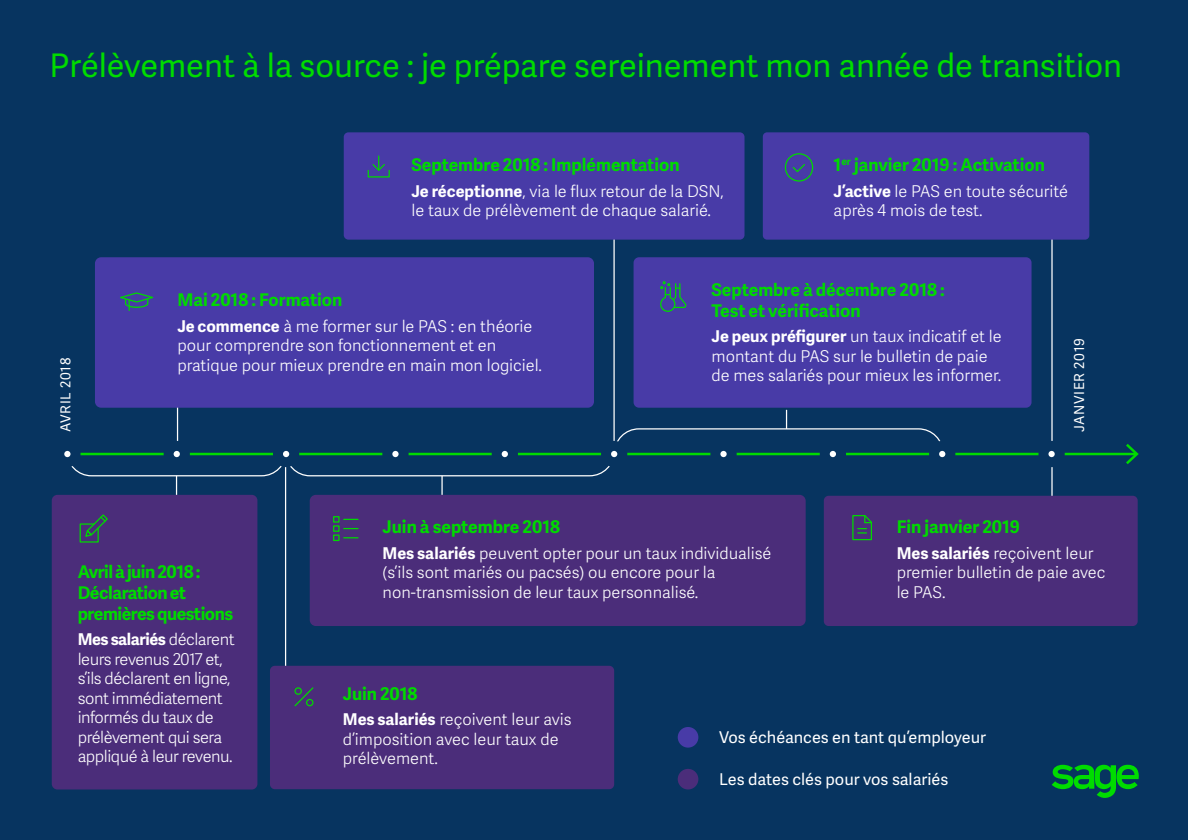
<style>
.page{position:relative;width:1188px;height:840px;background:#073460}
.page>*{position:absolute;margin:0;border:0;box-sizing:border-box;transform-origin:0 0}
.t1{font:32.5px "Adelle Sans SAGE";color:#00dc00}
.t2{font:700 17.5px/21px "Adelle Sans SAGE";color:#00da00}
.t3{font:700 17.5px/21px "Adelle Sans SAGE";letter-spacing:-.025em;color:#00da00}
.t4{font:16.25px/19.5px "Adelle Sans SAGE Lt";color:#fff}
.t5{font:16.25px/19.5px "Adelle Sans SAGE Lt";letter-spacing:-.025em;color:#fff}
.t6{font:16.25px "Adelle Sans SAGE";color:#fff}
.t7{font:700 16.25px "Adelle Sans SAGE";letter-spacing:-.025em;color:#fff}
.t8{font:13.75px "Adelle Sans SAGE";letter-spacing:.05em;color:#fff}
.s1{font-family:"Adelle Sans SAGE";font-weight:700}
.s2{font-family:"Adelle Sans SAGE Lt";font-weight:400}
</style>
<div class="page">
<svg style="left:1051px;top:765px;width:88px;height:33px"></svg>
<div style="left:677px;top:727px;width:21px;height:21px;background:#483ba7;border-radius:50%"></div>
<div style="left:677px;top:769px;width:21px;height:21px;background:#4b2d7a;border-radius:50%"></div>
<hr style="left:80px;top:453px;width:1056px;height:2px;background:#00da00">
<svg style="left:1126px;top:444px;width:12px;height:20px"></svg>
<hr style="left:177px;top:335px;width:1px;height:119px;background:#fff">
<hr style="left:613px;top:157px;width:1px;height:297px;background:#fff">
<hr style="left:1051px;top:217px;width:1px;height:237px;background:#fff">
<div style="left:52px;top:495px;width:205px;height:295px;background:#4b2d7a;border-radius:6px"></div>
<hr style="left:285px;top:451px;width:1px;height:266px;background:#fff">
<hr style="left:1051px;top:454px;width:1px;height:44px;background:#fff">
<svg style="left:1038px;top:441px;width:26px;height:26px"></svg>
<div style="left:633px;top:257px;width:398px;height:151px;background:#483ba7;border-radius:5px"></div>
<svg style="left:660px;top:281px;width:27px;height:31px"></svg>
<div style="left:270px;top:666px;width:344px;height:123px;background:#4b2d7a;border-radius:5px"></div>
<svg style="left:294px;top:687px;width:20px;height:20px"></svg>
<div style="left:306px;top:699px;width:7px;height:7px;border:1px solid #00da00;border-radius:50%"></div>
<div style="left:294px;top:687px;width:8px;height:8px;border:1px solid #00da00;border-radius:50%"></div>
<svg style="left:79px;top:514px;width:29px;height:29px"></svg>
<div style="left:310px;top:495px;width:495px;height:131px;background:#4b2d7a;border-radius:6px"></div>
<div style="left:333px;top:516px;width:6px;height:7px;border:1px solid #00da00"></div>
<div style="left:333px;top:525px;width:6px;height:7px;border:1px solid #00da00"></div>
<svg style="left:344px;top:519px;width:14px;height:1px"></svg>
<svg style="left:344px;top:528px;width:14px;height:1px"></svg>
<svg style="left:333px;top:535px;width:25px;height:6px"></svg>
<div style="left:823px;top:496px;width:314px;height:130px;background:#4b2d7a;border-radius:5px"></div>
<svg style="left:852px;top:515px;width:20px;height:26px"></svg>
<div style="left:344px;top:132px;width:400px;height:108px;background:#483ba7;border-radius:5px"></div>
<div style="left:367px;top:170px;width:23px;height:8px;border:1px solid #00da00"></div>
<svg style="left:371px;top:156px;width:15px;height:16px"></svg>
<div style="left:763px;top:132px;width:326px;height:108px;background:#483ba7;border-radius:4px"></div>
<div style="left:785px;top:153px;width:28px;height:29px;border:1px solid #00da00;border-radius:50%"></div>
<svg style="left:792px;top:164px;width:13px;height:9px"></svg>
<div style="left:95px;top:257px;width:499px;height:151px;background:#483ba7;border-radius:6px"></div>
<svg style="left:120px;top:292px;width:34px;height:18px"></svg>
<svg style="left:64px;top:410px;width:891px;height:85px"></svg>
<h1 class="t1" style="left:50px;top:42px;width:1074px">Prélèvement à la source : je prépare sereinement mon année de transition</h1>
<p class="t8" style="left:56px;top:432px;width:76px;rotate:-90deg">AVRIL 2018</p>
<p class="t2" style="left:411px;top:153px;width:270px">Septembre 2018 : Implémentation</p>
<p class="t4" style="left:411px;top:181px;width:314px"><span class="s1">Je réceptionne</span>, via le flux retour de la DSN, le taux de prélèvement de chaque salarié.</p>
<p class="t2" style="left:833px;top:153px;width:213px">1<sup>er</sup> janvier 2019 : Activation</p>
<p class="t4" style="left:833px;top:181px;width:236px"><span class="s1">J’active</span> le PAS en toute sécurité après 4 mois de test.</p>
<p class="t2" style="left:177px;top:289px;width:167px">Mai 2018 : Formation</p>
<p class="t4" style="left:177px;top:316px;width:366px"><span class="s1">Je commence</span> à me former sur le PAS : en théorie pour comprendre son fonctionnement et en pratique pour mieux prendre en main mon logiciel.</p>
<p class="t2" style="left:711px;top:278px;width:235px">Septembre à décembre 2018 :<br>Test et vérification</p>
<p class="t4" style="left:711px;top:326px;width:291px"><span class="s1">Je peux préfigurer</span> un taux indicatif et le montant du PAS sur le bulletin de paie de mes salariés pour mieux les informer.</p>
<p class="t8" style="left:1069px;top:432px;width:96px;rotate:-90deg">JANVIER 2019</p>
<p class="t3" style="left:78px;top:560px;width:157px">Avril à juin 2018 :<br>Déclaration et premières questions</p>
<p class="t7" style="left:78px;top:628px;width:158px">Mes salariés <span class="s2">déclarent</span></p>
<p class="t5" style="left:78px;top:649px;width:156px">leurs revenus 2017 et, s’ils déclarent en ligne, sont immédiatement informés du taux de prélèvement qui sera appliqué à leur revenu.</p>
<p class="t2" style="left:382px;top:515px;width:179px">Juin à septembre 2018</p>
<p class="t4" style="left:382px;top:543px;width:390px"><span class="s1">Mes salariés</span> peuvent opter pour un taux individualisé (s’ils sont mariés ou pacsés) ou encore pour la non-transmission de leur taux personnalisé.</p>
<p class="t2" style="left:896px;top:516px;width:125px">Fin janvier 2019</p>
<p class="t4" style="left:896px;top:543px;width:210px"><span class="s1">Mes salariés</span> reçoivent leur premier bulletin de paie avec le PAS.</p>
<p class="t2" style="left:343px;top:682px;width:76px">Juin 2018</p>
<p class="t4" style="left:343px;top:709px;width:230px"><span class="s1">Mes salariés</span> reçoivent leur avis d’imposition avec leur taux de prélèvement.</p>
<p class="t6" style="left:719px;top:725px;width:268px">Vos échéances en tant qu’employeur</p>
<p class="t6" style="left:719px;top:767px;width:231px">Les dates clés pour vos salariés</p>
</div>
